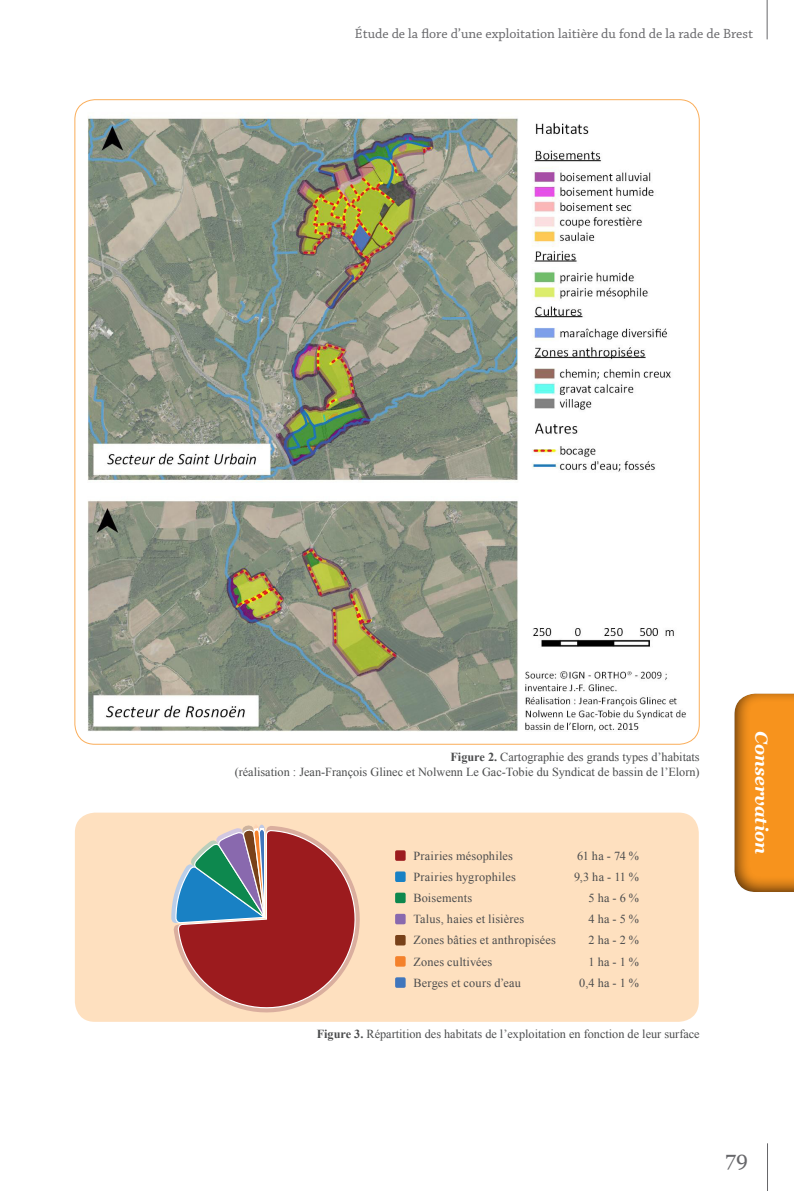
<style>
.page{position:relative;width:794px;height:1191px;background:#fff}
.page>*{position:absolute;margin:0;border:0;box-sizing:border-box;transform-origin:0 0}
.t1{font:21px "Georgia";color:#67676a}
.t2{font:italic 700 17.5px "Georgia";color:#fff}
.t3{font:14px "Chaparral Pro";color:#67676a}
.t4{font:12.25px/14.7px "Times New Roman";color:#4b4c4d;text-align:right}
.t5{font:12.25px "Times New Roman";letter-spacing:.02em;color:#4b4c4d}
.s1{font-weight:700}
</style>
<div class="page">
<hr style="left:767px;top:1143px;width:1px;height:48px;background:#67676a">
<hr style="left:766px;top:0;width:1px;height:39px;background:#67676a">
<div style="left:732px;top:690px;width:62px;height:203px;background:#231f20;opacity:.75"></div>
<div style="left:75px;top:812px;width:624px;height:209px;background:#fee0bf;border-radius:20px"></div>
<img style="left:76px;top:100px;width:623px;height:644px">
<div style="left:395px;top:850px;width:10px;height:11px;background:#9c1b1e;border-radius:2px"></div>
<div style="left:395px;top:871px;width:10px;height:11px;background:#1981c4;border-radius:2px"></div>
<div style="left:395px;top:892px;width:10px;height:11px;background:#0d884e;border-radius:2px"></div>
<div style="left:395px;top:913px;width:10px;height:11px;background:#8969ae;border-radius:2px"></div>
<div style="left:395px;top:935px;width:10px;height:10px;background:#784119;border-radius:2px"></div>
<div style="left:395px;top:956px;width:10px;height:10px;background:#f4812b;border-radius:2px"></div>
<div style="left:395px;top:977px;width:10px;height:10px;background:#4076bc;border-radius:2px"></div>
<svg style="left:171px;top:824px;width:189px;height:189px"></svg>
<p class="t3" style="left:355px;top:26px;width:400px">étude de la flore d’une exploitation laitière du fond de la rade de Brest</p>
<p class="t4" style="left:235px;top:749px;width:466px"><span class="s1">Figure 2.</span> Cartographie des grands types d’habitats<br>(réalisation : Jean-François Glinec et Nolwenn Le Gac-Tobie du Syndicat de bassin de l’Elorn)</p>
<p class="t5" style="left:413px;top:847px;width:101px">Prairies mésophiles</p>
<p class="t4" style="left:577px;top:848px;width:63px">61 ha - 74 %</p>
<p class="t5" style="left:413px;top:868px;width:104px">Prairies hygrophiles</p>
<p class="t4" style="left:574px;top:869px;width:66px">9,3 ha - 11 %</p>
<p class="t4" style="left:413px;top:890px;width:60px">Boisements</p>
<p class="t4" style="left:588px;top:890px;width:52px">5 ha - 6 %</p>
<p class="t5" style="left:413px;top:911px;width:112px">Talus, haies et lisières</p>
<p class="t4" style="left:588px;top:911px;width:52px">4 ha - 5 %</p>
<p class="t4" style="left:413px;top:933px;width:144px">Zones bâties et anthropisées</p>
<p class="t4" style="left:588px;top:933px;width:52px">2 ha - 2 %</p>
<p class="t5" style="left:413px;top:953px;width:81px">Zones cultivées</p>
<p class="t4" style="left:588px;top:954px;width:52px">1 ha - 1 %</p>
<p class="t4" style="left:413px;top:975px;width:109px">Berges et cours d’eau</p>
<p class="t4" style="left:579px;top:975px;width:61px">0,4 ha - 1 %</p>
<p class="t4" style="left:317px;top:1026px;width:384px"><span class="s1">Figure 3.</span> Répartition des habitats de l’exploitation en fonction de leur surface</p>
<h2 class="t2" style="left:773px;top:731px;width:124px;rotate:90deg">Conservation</h2>
<h1 class="t1" style="left:725px;top:1146px;width:24px">79</h1>
</div>
